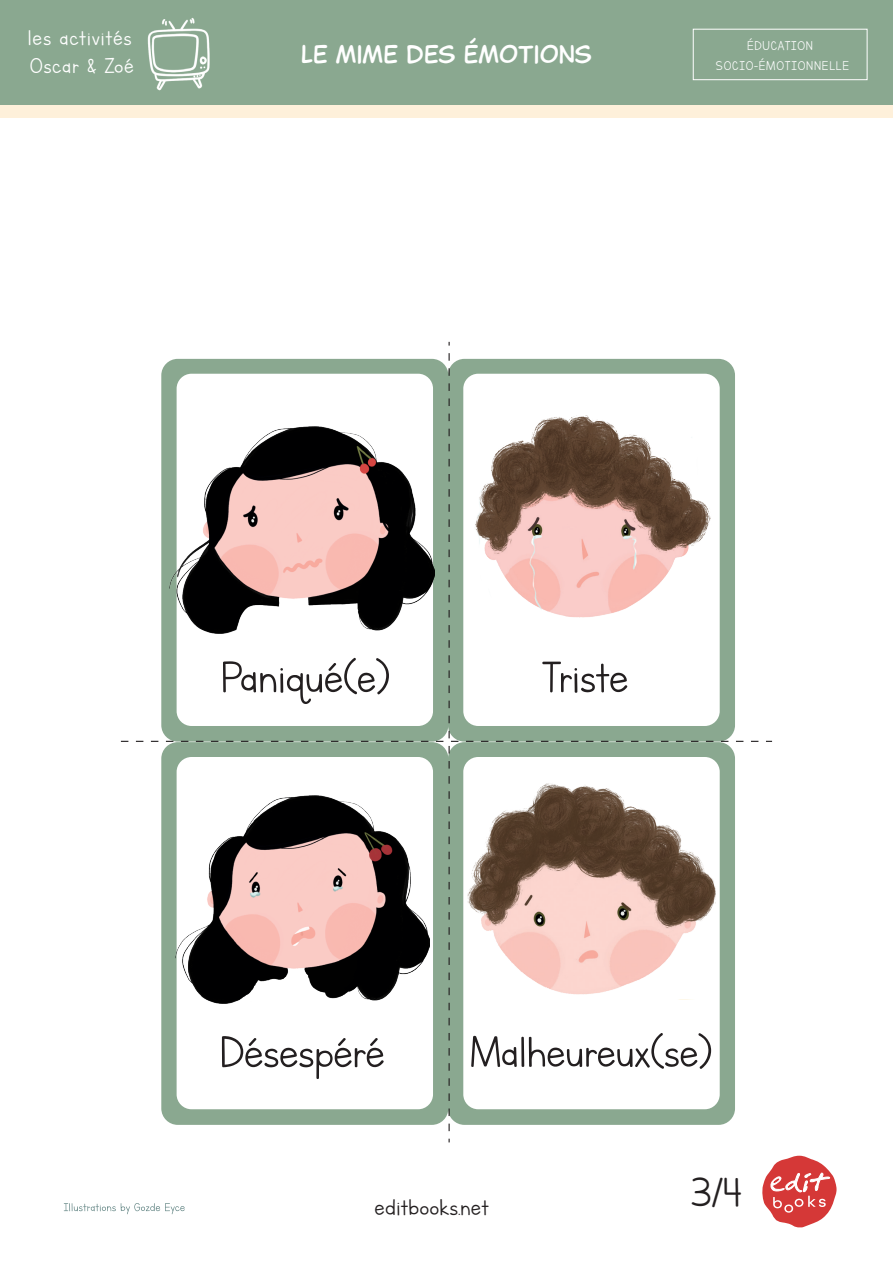
<style>
.page{position:relative;width:893px;height:1263px;background:#fff}
.page>*{position:absolute;margin:0;border:0;box-sizing:border-box;transform-origin:0 0}
.t1{font:51.9px "Lettersfor Learners";letter-spacing:-.02em;color:#231f20}
.t2{font:51px "Lettersfor Learners";letter-spacing:-.02em;color:#231f20}
.t3{font:48px "Lettersfor Learners";color:#231f20}
.t4{font:27px "Lettersfor Learners";color:#231f20}
.t5{font:25.5px/27.3px "Lettersfor Learners";letter-spacing:.02em;color:#fff}
.t6{font:24px "Captain Comic";color:#fff}
.t7{font:15px/19.5px "Lettersfor Learners";letter-spacing:.05em;color:#fff;text-align:center}
</style>
<div class="page">
<svg style="left:762px;top:1156px;width:74px;height:72px"></svg>
<div style="left:0;top:0;width:893px;height:106px;background:#8aa890"></div>
<div style="left:693px;top:29px;width:174px;height:51px;border:1px solid #fff"></div>
<div style="left:0;top:105px;width:893px;height:13px;background:#fef0da"></div>
<img style="left:147px;top:18px;width:63px;height:73px">
<svg style="left:121px;top:353px;width:651px;height:789px"></svg>
<img style="left:467px;top:783px;width:248px;height:217px">
<img style="left:175px;top:795px;width:255px;height:208px">
<img style="left:169px;top:427px;width:266px;height:206px">
<img style="left:475px;top:415px;width:237px;height:204px">
<svg style="left:64px;top:1203px;width:121px;height:11px"></svg>
<h3 class="t5" style="left:28px;top:24px;width:108px">les activités<br>Oscar &amp; Zoé</h3>
<h3 class="t6" style="left:301px;top:37px;width:292px">LE MIME DES ÉMOTIONS</h3>
<p class="t7" style="left:716px;top:36px;width:135px">ÉDUCATION<br>SOCIO-ÉMOTIONNELLE</p>
<h1 class="t1" style="left:220px;top:649px;width:172px">Paniqué(e)</h1>
<h1 class="t1" style="left:542px;top:649px;width:89px">Triste</h1>
<h1 class="t1" style="left:219px;top:1024px;width:167px">Désespéré</h1>
<h2 class="t2" style="left:470px;top:1025px;width:245px">Malheureux(se)</h2>
<h3 class="t4" style="left:375px;top:1192px;width:116px">editbooks.net</h3>
<h3 class="t3" style="left:690px;top:1166px;width:53px">3/4</h3>
</div>
